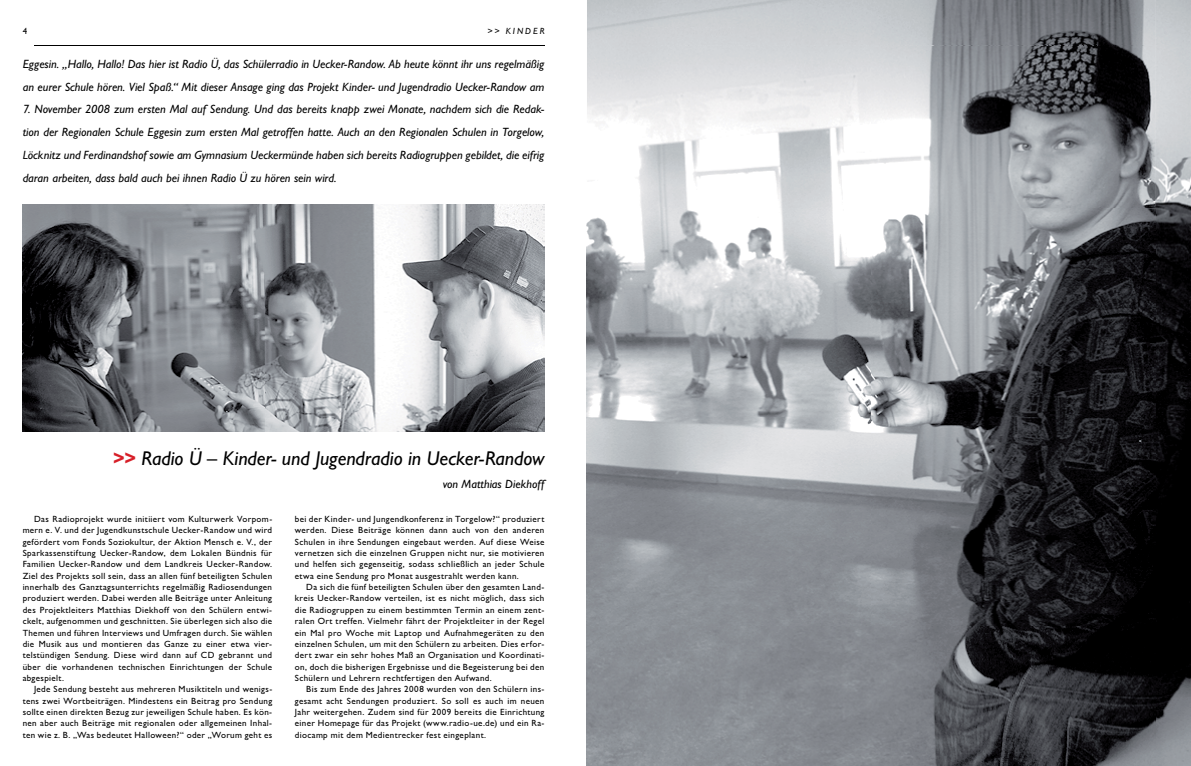
<style>
.page{position:relative;width:1191px;height:766px;background:#fff}
.page>*{position:absolute;margin:0;border:0;box-sizing:border-box;transform-origin:0 0}
.t1{font:italic 20px "Gill Sans";letter-spacing:-.005em;color:#000}
.t2{font:italic 12px/22.7px "Gill Sans";color:#000}
.t3{font:9px/11.3px "Gill Sans";letter-spacing:.04em;color:#000;text-align:justify}
.t4{font:italic 9px "Gill Sans";letter-spacing:.225em;color:#000}
.s1{font-weight:700;font-style:normal;color:#d71f28}
</style>
<div class="page">
<hr style="left:34px;top:45px;width:510px;height:1px;background:#000">
<img style="left:22px;top:204px;width:522px;height:227px">
<img style="left:587px;top:0;width:604px;height:765px">
<img style="left:714px;top:28px;width:16px;height:8px">
<img style="left:647px;top:28px;width:67px;height:8px">
<img style="left:646px;top:45px;width:511px;height:1px">
<svg style="left:1164px;top:28px;width:3px;height:6px"></svg>
<p class="t3" style="left:23px;top:26px;width:6px">4</p>
<p class="t4" style="left:487px;top:28px;width:58px">&gt;&gt; KINDER</p>
<h2 class="t2" style="left:23px;top:54px;width:523px">Eggesin. „Hallo, Hallo! Das hier ist Radio Ü, das Schülerradio in Uecker-Randow. Ab heute könnt ihr uns regelmäßig an eurer Schule hören. Viel Spaß.“ Mit dieser Ansage ging das Projekt Kinder- und Jugendradio Uecker-Randow am</h2>
<p class="t2" style="left:23px;top:99px;width:523px;text-align:justify">7. November 2008 zum ersten Mal auf Sendung. Und das bereits knapp zwei Monate, nachdem sich die Redak&shy;tion der Regionalen Schule Eggesin zum ersten Mal getroffen hatte. Auch an den Regionalen Schulen in Torgelow, Löcknitz und Ferdinandshof sowie am Gymnasium Ueckermünde haben sich bereits Radiogruppen gebildet, die eifrig daran arbeiten, dass bald auch bei ihnen Radio Ü zu hören sein wird.</p>
<h1 class="t1" style="left:113px;top:451px;width:433px"><span class="s1">&gt;&gt;</span> Radio Ü – Kinder- und Jugendradio in Uecker-Randow</h1>
<h2 class="t2" style="left:443px;top:473px;width:103px">von Matthias Diekhoff</h2>
<p class="t3" style="left:23px;top:514px;width:251px;text-indent:11px">Das Radioprojekt wurde initiiert vom Kulturwerk Vorpom&shy;mern e. V. und der Jugendkunstschule Uecker-Randow und wird gefördert vom Fonds Soziokultur, der Aktion Mensch e. V., der Sparkassenstiftung Uecker-Randow, dem Lokalen Bündnis für Familien Uecker-Randow und dem Landkreis Uecker-Randow.<br>Ziel des Projekts soll sein, dass an allen fünf beteiligten Schulen innerhalb des Ganztagsunterrichts regelmäßig Radiosendungen produziert werden. Dabei werden alle Beiträge unter Anleitung des Projektleiters Matthias Diekhoff von den Schülern entwi&shy;ckelt, aufgenommen und geschnitten. Sie überlegen sich also die Themen und führen Interviews und Umfragen durch. Sie wählen die Musik aus und montieren das Ganze zu einer etwa vier&shy;telstündigen Sendung. Diese wird dann auf CD gebrannt und über die vorhandenen technischen Einrichtungen der Schule abgespielt.</p>
<p class="t3" style="left:23px;top:684px;width:251px;text-indent:11px">Jede Sendung besteht aus mehreren Musiktiteln und wenigs&shy;tens zwei Wortbeiträgen. Mindestens ein Beitrag pro Sendung sollte einen direkten Bezug zur jeweiligen Schule haben. Es kön&shy;nen aber auch Beiträge mit regionalen oder allgemeinen Inhal&shy;ten wie z. B. „Was bedeutet Halloween?“ oder „Worum geht es</p>
<p class="t3" style="left:295px;top:514px;width:251px">bei der Kinder- und Jungendkonferenz in Torgelow?“ produziert werden. Diese Beiträge können dann auch von den anderen Schulen in ihre Sendungen eingebaut werden. Auf diese Weise vernetzen sich die einzelnen Gruppen nicht nur, sie motivieren und helfen sich gegenseitig, sodass schließlich an jeder Schule etwa eine Sendung pro Monat ausgestrahlt werden kann.</p>
<p class="t3" style="left:295px;top:582px;width:251px;text-indent:11px">Da sich die fünf beteiligten Schulen über den gesamten Land&shy;kreis Uecker-Randow verteilen, ist es nicht möglich, dass sich die Radiogruppen zu einem bestimmten Termin an einem zent&shy;ralen Ort treffen. Vielmehr fährt der Projektleiter in der Regel ein Mal pro Woche mit Laptop und Aufnahmegeräten zu den einzelnen Schulen, um mit den Schülern zu arbeiten. Dies erfor&shy;dert zwar ein sehr hohes Maß an Organisation und Koordinati&shy;on, doch die bisherigen Ergebnisse und die Begeisterung bei den Schülern und Lehrern rechtfertigen den Aufwand.</p>
<p class="t3" style="left:295px;top:684px;width:251px;text-indent:11px">Bis zum Ende des Jahres 2008 wurden von den Schülern ins&shy;gesamt acht Sendungen produziert. So soll es auch im neuen Jahr weitergehen. Zudem sind für 2009 bereits die Einrichtung einer Homepage für das Projekt (www.radio-ue.de) und ein Ra&shy;diocamp mit dem Medientrecker fest eingeplant.</p>
</div>
